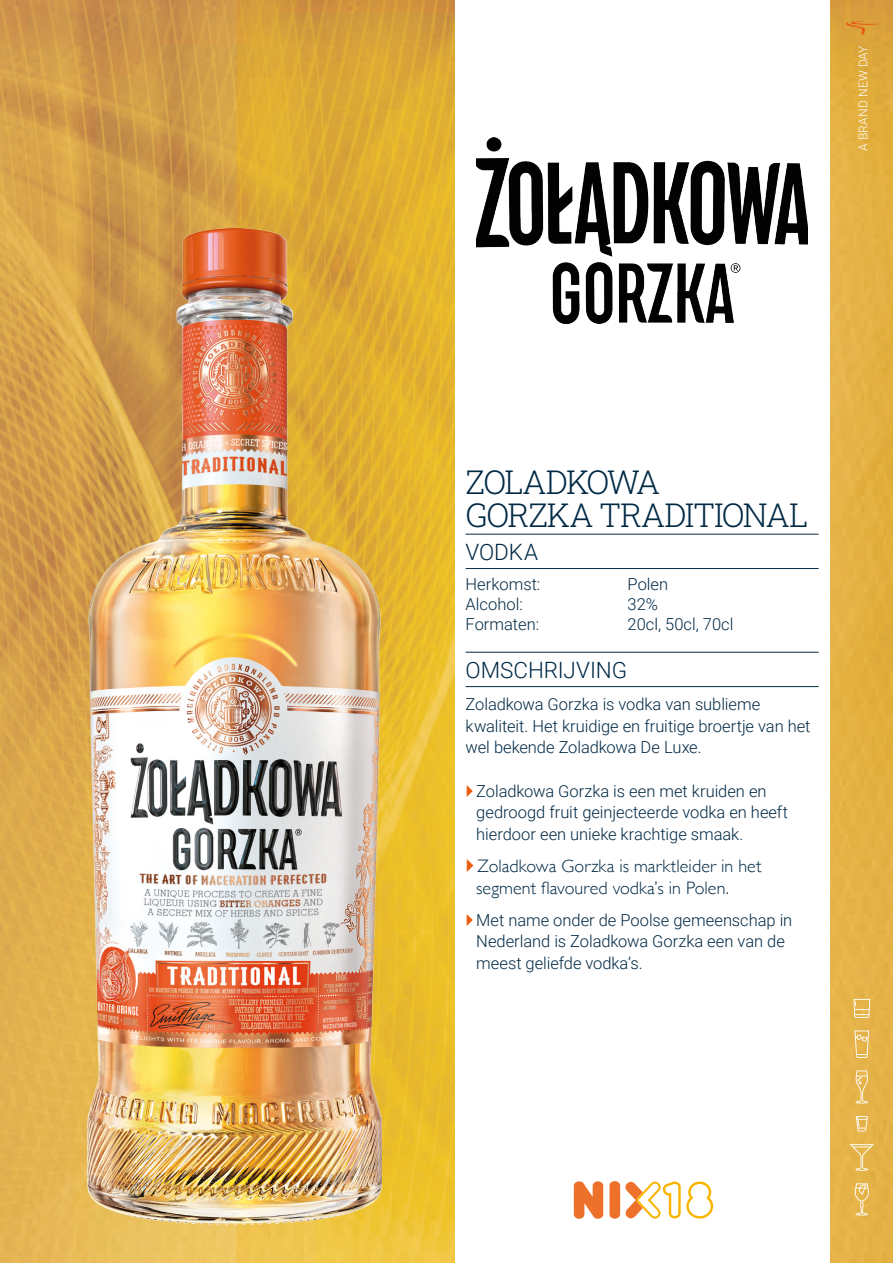
<style>
.page{position:relative;width:893px;height:1263px;background:#fff}
.page>*{position:absolute;margin:0;border:0;box-sizing:border-box;transform-origin:0 0}
.TITEL__merknaam{font:300 33px "Roboto Slab";letter-spacing:-.045em;color:#002945}
.Titel_lijn-boven_onder{font:300 22.5px "Roboto";letter-spacing:-.005em;color:#002945}
.t1{font:300 18px/21.6px "Gill Sans";letter-spacing:.005em;color:#002945}
.t2{font:300 16.5px/21.6px "Roboto";color:#002945}
.t3{font:300 12px "Roboto";letter-spacing:.015em;color:#fff}
</style>
<div class="page">
<img style="left:0;top:0;width:893px;height:1263px">
<div style="left:455px;top:0;width:374px;height:1263px;background:#fff"></div>
<img style="left:476px;top:138px;width:332px;height:186px">
<svg style="left:845px;top:21px;width:35px;height:13px"></svg>
<img style="left:88px;top:228px;width:293px;height:997px">
<svg style="left:850px;top:1144px;width:24px;height:27px"></svg>
<svg style="left:854px;top:1183px;width:15px;height:32px"></svg>
<svg style="left:856px;top:1116px;width:12px;height:15px"></svg>
<svg style="left:853px;top:999px;width:17px;height:19px"></svg>
<svg style="left:854px;top:1030px;width:15px;height:28px"></svg>
<svg style="left:855px;top:1070px;width:14px;height:33px"></svg>
<hr style="left:466px;top:534px;width:353px;height:1px;background:#002945">
<hr style="left:466px;top:568px;width:353px;height:1px;background:#002945">
<hr style="left:466px;top:652px;width:353px;height:1px;background:#002945">
<hr style="left:466px;top:686px;width:353px;height:1px;background:#002945">
<div style="left:609px;top:1181px;width:11px;height:38px;background:#ee712b;border-radius:5px"></div>
<svg style="left:574px;top:1181px;width:29px;height:38px"></svg>
<svg style="left:625px;top:1181px;width:88px;height:37px"></svg>
<p class="t3" style="left:855px;top:151px;width:107px;rotate:-90deg">A BRAND NEW DAY</p>
<p class="TITEL__merknaam" style="left:466px;top:459px;width:196px">ZOLADKOWA</p>
<p class="TITEL__merknaam" style="left:466px;top:492px;width:344px">GORZKA TRADITIONAL</p>
<p class="Titel_lijn-boven_onder" style="left:466px;top:536px;width:74px">VODKA</p>
<p class="t2" style="left:466px;top:573px;width:76px">Herkomst:</p>
<p class="t2" style="left:628px;top:573px;width:42px">Polen</p>
<p class="t2" style="left:466px;top:593px;width:59px">Alcohol:</p>
<p class="t2" style="left:628px;top:593px;width:32px">32%</p>
<p class="t2" style="left:466px;top:613px;width:75px">Formaten:</p>
<p class="t2" style="left:628px;top:613px;width:107px">20cl, 50cl, 70cl</p>
<p class="Titel_lijn-boven_onder" style="left:466px;top:654px;width:163px">OMSCHRIJVING</p>
<p class="t2" style="left:466px;top:693px;width:346px">Zoladkowa Gorzka is vodka van sublieme kwaliteit. Het kruidige en fruitige broertje van het wel bekende Zoladkowa De Luxe.</p>
<p class="t2" style="left:476px;top:779px;width:313px">Zoladkowa Gorzka is een met kruiden en gedroogd fruit geinjecteerde vodka en heeft hierdoor een unieke krachtige smaak.</p>
<p class="t1" style="left:476px;top:854px;width:287px">Zoladkowa Gorzka is marktleider in het segment flavoured vodka’s in Polen.</p>
<p class="t2" style="left:476px;top:908px;width:318px">Met name onder de Poolse gemeenschap in<br>Nederland is Zoladkowa Gorzka een van de meest geliefde vodka’s.</p>
</div>
